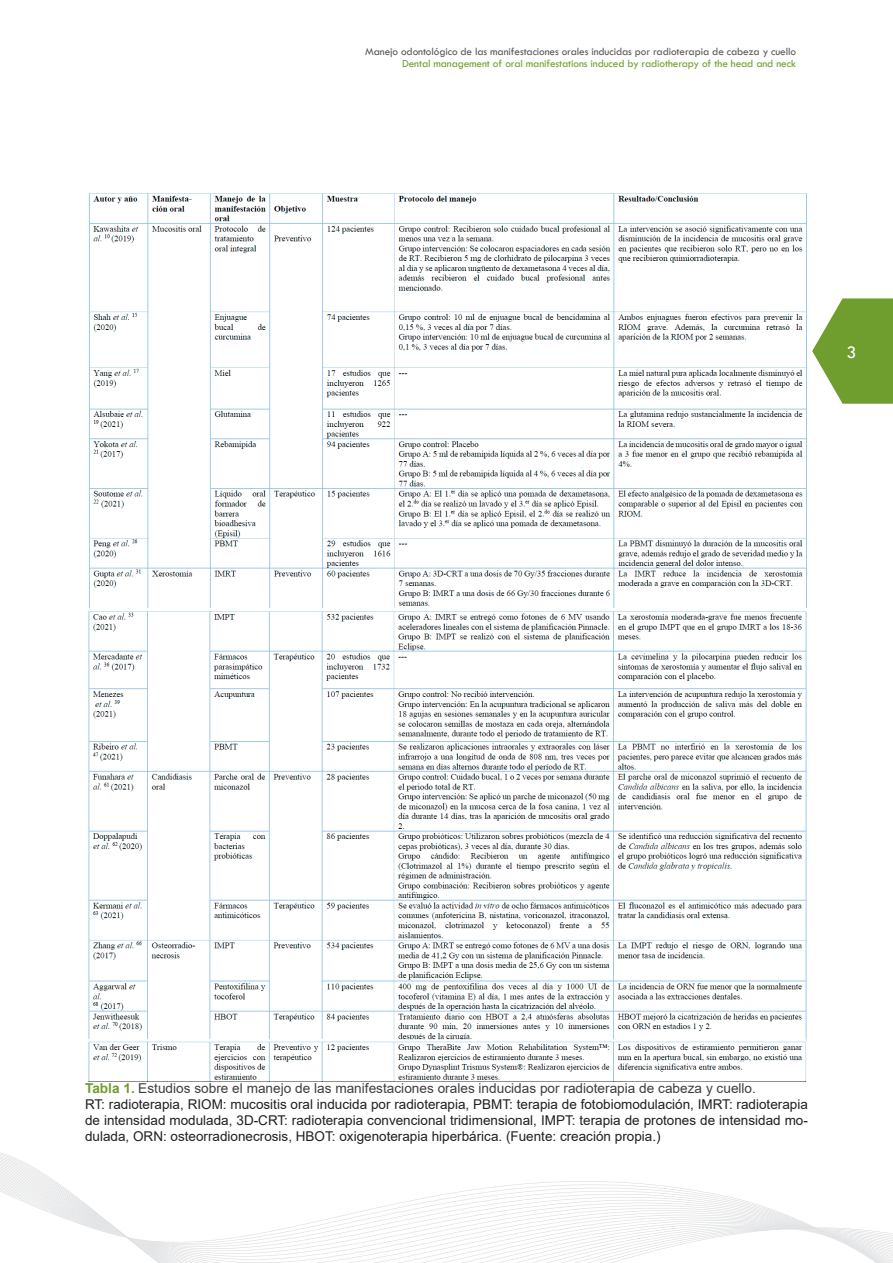
<style>
.page{position:relative;width:893px;height:1263px;background:#fff}
.page>*{position:absolute;margin:0;border:0;box-sizing:border-box;transform-origin:0 0}
.t1{font:18px "Tw Cen";color:#fff}
.t2{font:13.65px "Arial";color:#3e3e3f}
.t3{font:13.5px/16.2px "Arial";color:#231f20;text-align:justify}
.t4{font:11.25px "Tw Cen";letter-spacing:-.01em;color:#57585a}
.t5{font:11.25px "Tw Cen";letter-spacing:-.01em;color:#709e2e}
.s1{font-weight:700;color:#709e2e}
</style>
<div class="page">
<svg style="left:812px;top:298px;width:81px;height:106px"></svg>
<svg style="left:0;top:1167px;width:893px;height:96px"></svg>
<img style="left:88px;top:193px;width:719px;height:889px">
<p class="t4" style="left:365px;top:45px;width:432px">Manejo odontológico de las manifestaciones orales inducidas por radioterapia de cabeza y cuello</p>
<p class="t5" style="left:402px;top:57px;width:395px">Dental management of oral manifestations induced by radiotherapy of the head and neck</p>
<h1 class="t1" style="left:846px;top:341px;width:11px">3</h1>
<p class="t2" style="left:85px;top:1078px;width:672px"><span class="s1">Tabla 1.</span> Estudios sobre el manejo de las manifestaciones orales inducidas por radioterapia de cabeza y cuello.</p>
<p class="t3" style="left:85px;top:1096px;width:724px">RT: radioterapia, RIOM: mucositis oral inducida por radioterapia, PBMT: terapia de fotobiomodulación, IMRT: radioterapia de intensidad modulada, 3D-CRT: radioterapia convencional tridimensional, IMPT: terapia de protones de intensidad mo&shy;dulada, ORN: osteorradionecrosis, HBOT: oxigenoterapia hiperbárica. (Fuente: creación propia.)</p>
</div>
